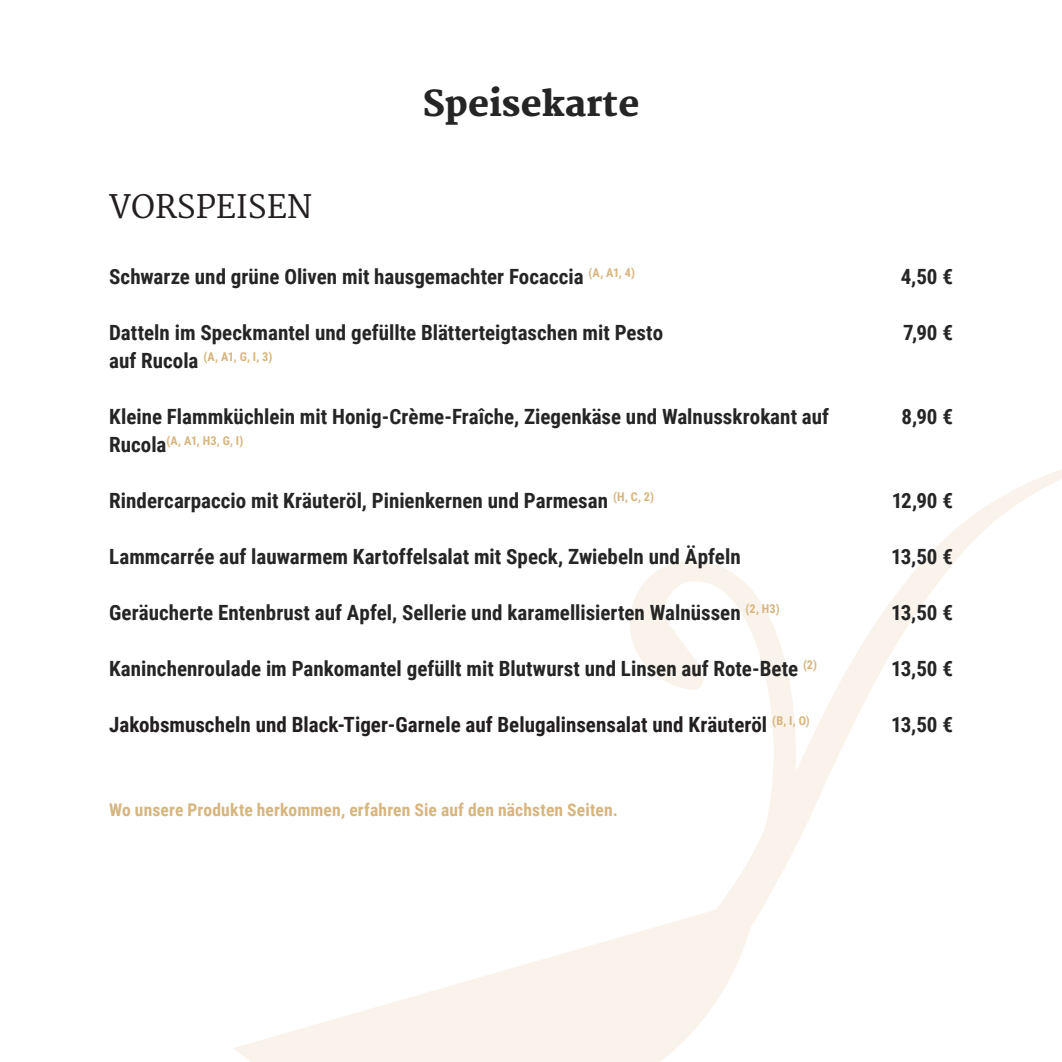
<style>
.page{position:relative;width:1062px;height:1062px;background:#fff}
.page>*{position:absolute;margin:0;border:0;box-sizing:border-box;transform-origin:0 0}
.t1{font:800 35px "Merriweather";color:#242524}
.t2{font:31.5px "Merriweather";color:#231f20}
.t3{font:700 21px "Roboto Condensed";color:#242524}
.t4{font:700 21px "Roboto Condensed";color:#231f20}
.t5{font:700 17.5px "Roboto Condensed";letter-spacing:.01em;color:#d7b57f}
.t6{font:700 12.25px "Roboto Condensed";color:#d7b57f}
.s1{font-size:21px;color:#242524}
</style>
<div class="page">
<svg style="left:234px;top:469px;width:828px;height:593px"></svg>
<h2 class="t2" style="left:109px;top:188px;width:205px">VORSPEISEN</h2>
<h1 class="t1" style="left:422px;top:83px;width:219px">Speisekarte</h1>
<p class="t3" style="left:109px;top:261px;width:527px">Schwarze und grüne Oliven mit hausgemachter Focaccia <sup>(A,</sup> <sup>A1,</sup> <sup>4)</sup></p>
<p class="t3" style="left:109px;top:317px;width:555px">Datteln im Speckmantel und gefüllte Blätterteigtaschen mit Pesto</p>
<p class="t6" style="left:109px;top:348px;width:165px"><span class="s1">auf Rucola</span> (A, A1, G, I, 3)</p>
<p class="t3" style="left:109px;top:401px;width:721px">Kleine Flammküchlein mit Honig-Crème-Fraîche, Ziegenkäse und Walnusskrokant auf</p>
<p class="t6" style="left:109px;top:432px;width:136px"><span class="s1">Rucola</span>(A, A1, H3, G, I)</p>
<p class="t3" style="left:109px;top:485px;width:546px">Rindercarpaccio mit Kräuteröl, Pinienkernen und Parmesan <sup>(H,</sup> <sup>C,</sup> <sup>2)</sup></p>
<p class="t3" style="left:109px;top:541px;width:633px">Lammcarrée auf lauwarmem Kartoffelsalat mit Speck, Zwiebeln und Äpfeln</p>
<p class="t3" style="left:109px;top:597px;width:672px">Geräucherte Entenbrust auf Apfel, Sellerie und karamellisierten Walnüssen <sup>(2,</sup> <sup>H3)</sup></p>
<p class="t3" style="left:109px;top:653px;width:709px">Kaninchenroulade im Pankomantel gefüllt mit Blutwurst und Linsen auf Rote-Bete <sup>(2)</sup></p>
<p class="t4" style="left:109px;top:709px;width:702px">Jakobsmuscheln und Black-Tiger-Garnele auf Belugalinsensalat und Kräuteröl <sup>(B,</sup> <sup>I,</sup> <sup>O)</sup></p>
<p class="t5" style="left:109px;top:797px;width:510px">Wo unsere Produkte herkommen, erfahren Sie auf den nächsten Seiten.</p>
<p class="t3" style="left:900px;top:261px;width:54px">4,50 €</p>
<p class="t3" style="left:903px;top:317px;width:51px">7,90 €</p>
<p class="t3" style="left:901px;top:401px;width:53px">8,90 €</p>
<p class="t3" style="left:891px;top:485px;width:63px">12,90 €</p>
<p class="t3" style="left:891px;top:541px;width:63px">13,50 €</p>
<p class="t3" style="left:891px;top:597px;width:63px">13,50 €</p>
<p class="t3" style="left:891px;top:653px;width:63px">13,50 €</p>
<p class="t3" style="left:891px;top:709px;width:63px">13,50 €</p>
</div>
